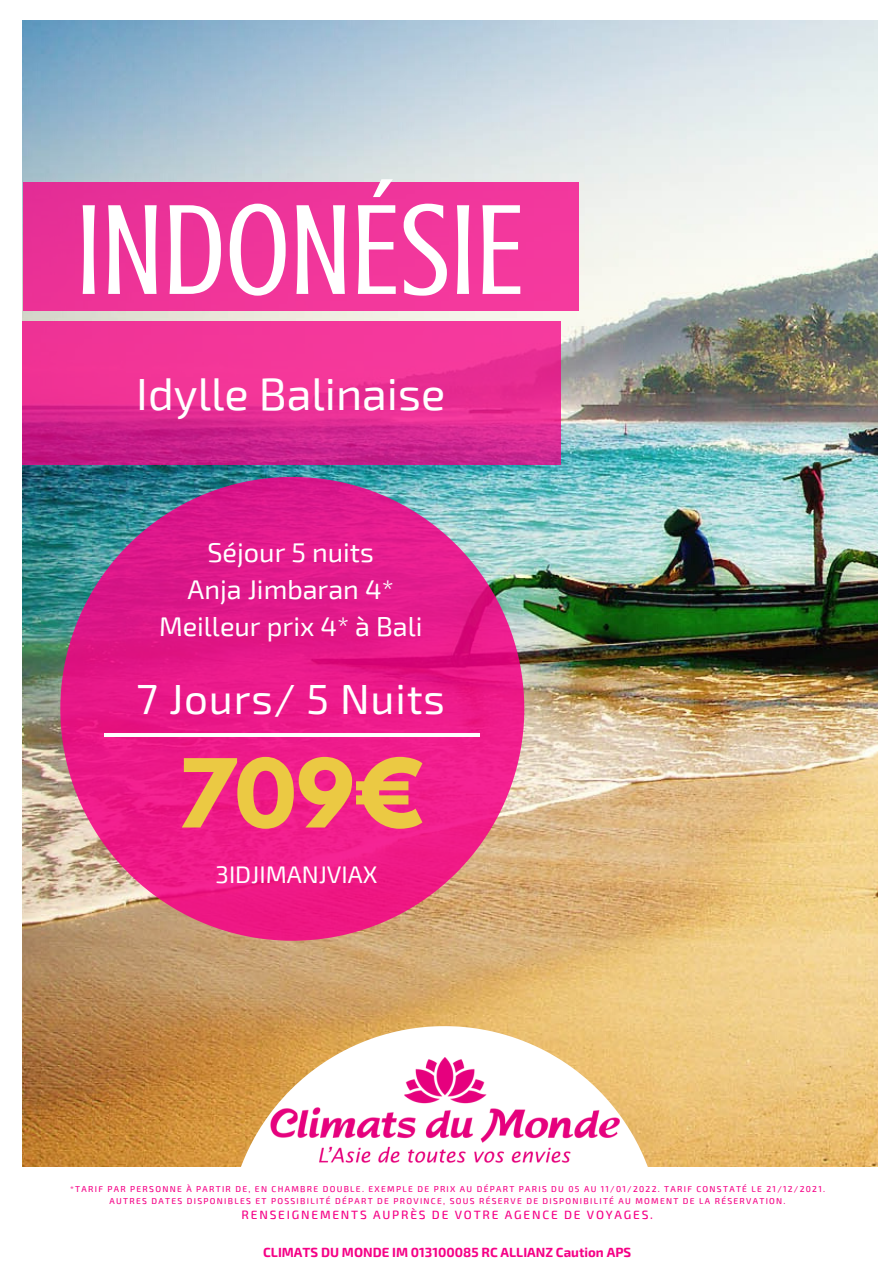
<style>
.page{position:relative;width:894px;height:1264px;background:#fff}
.page>*{position:absolute;margin:0;border:0;box-sizing:border-box;transform-origin:0 0}
.t1{font:132.15px "Crushed";color:#fff}
.t2{font:700 84px "League Spartan";color:#ebc943}
.t3{font:45px "Exo 2";color:#fff}
.t4{font:42px "Exo 2";letter-spacing:.02em;color:#fff}
.t5{font:27px "Exo 2";color:#fff}
.t6{font:24px "Exo 2";color:#fff}
.t7{font:700 13.2px "Exo 2";color:#f50086}
.t8{font:500 12px "Exo 2";letter-spacing:.15em;color:#f50086}
.t9{font:500 8.55px "Exo 2";letter-spacing:.15em;color:#f50086}
</style>
<div class="page">
<img style="left:23px;top:21px;width:853px;height:1145px">
<div style="left:23px;top:183px;width:555px;height:127px;background:#f0359a"></div>
<svg style="left:23px;top:321px;width:537px;height:143px;background:#e42d93"></svg>
<img style="left:60px;top:477px;width:464px;height:463px">
<svg style="left:227px;top:1026px;width:434px;height:141px"></svg>
<img style="left:245px;top:1043px;width:398px;height:124px">
<hr style="left:104px;top:733px;width:375px;height:3px;background:#fff">
<p class="t1" style="left:76px;top:176px;width:451px">INDONÉSIE</p>
<p class="t3" style="left:136px;top:365px;width:310px">Idylle Balinaise</p>
<p class="t5" style="left:207px;top:534px;width:168px">Séjour 5 nuits</p>
<p class="t5" style="left:187px;top:572px;width:208px">Anja Jimbaran 4*</p>
<p class="t5" style="left:159px;top:609px;width:265px">Meilleur prix 4* à Bali</p>
<p class="t4" style="left:136px;top:671px;width:310px">7 Jours/ 5 Nuits</p>
<p class="t2" style="left:177px;top:752px;width:248px">709€</p>
<p class="t6" style="left:215px;top:859px;width:163px">3IDJIMANJVIAX</p>
<p class="t9" style="left:70px;top:1183px;width:756px">*TARIF PAR PERSONNE À PARTIR DE, EN CHAMBRE DOUBLE. EXEMPLE DE PRIX AU DÉPART PARIS DU 05 AU 11/01/2022. TARIF CONSTATÉ LE 21/12/2021.</p>
<p class="t9" style="left:110px;top:1195px;width:677px">AUTRES DATES DISPONIBLES ET POSSIBILITÉ DÉPART DE PROVINCE, SOUS RÉSERVE DE DISPONIBILITÉ AU MOMENT DE LA RÉSERVATION.</p>
<p class="t8" style="left:241px;top:1206px;width:413px">RENSEIGNEMENTS AUPRÈS DE VOTRE AGENCE DE VOYAGES.</p>
<p class="t7" style="left:263px;top:1243px;width:369px">CLIMATS DU MONDE IM 013100085 RC ALLIANZ Caution APS</p>
</div>
